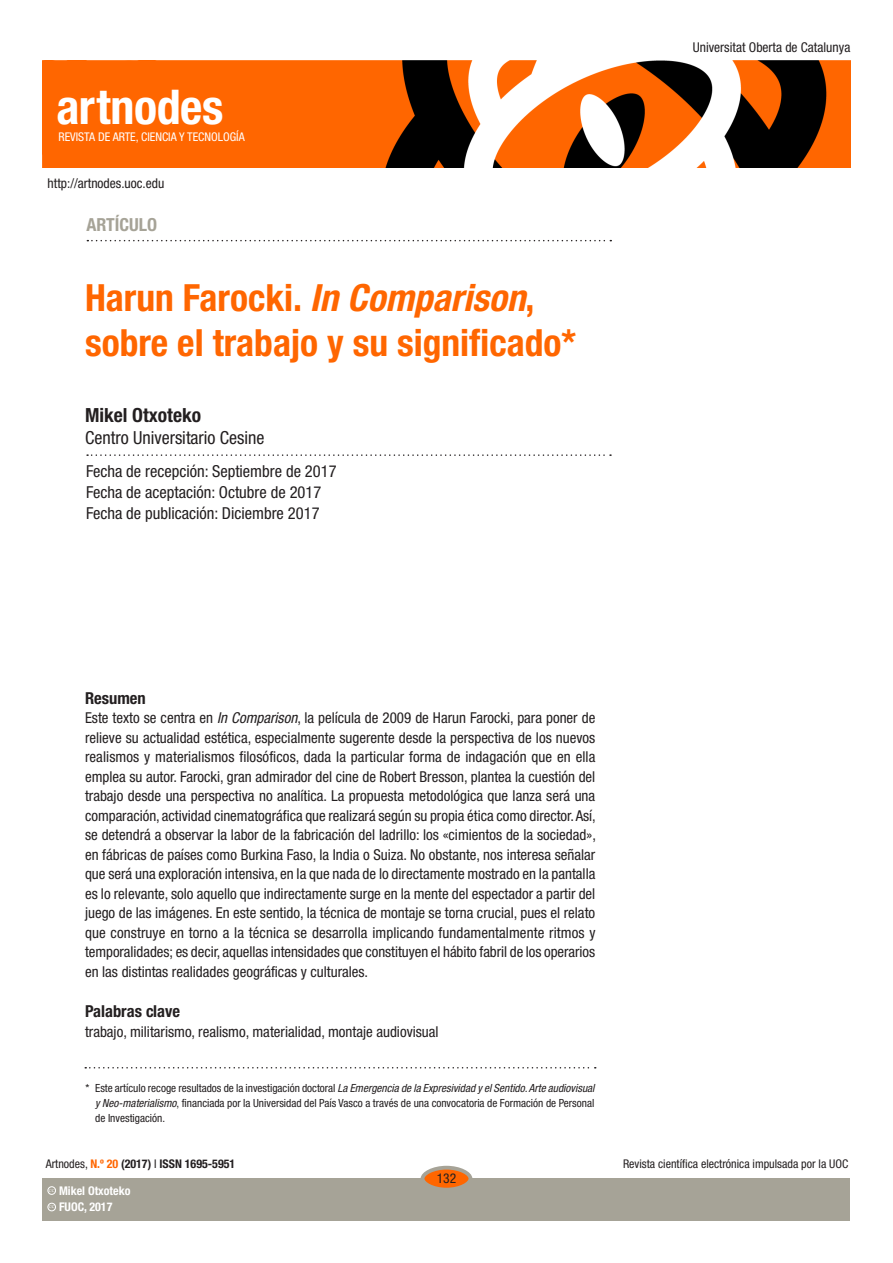
<style>
.page{position:relative;width:893px;height:1263px;background:#fff}
.page>*{position:absolute;margin:0;border:0;box-sizing:border-box;transform-origin:0 0}
.t1{font:700 condensed 48px "Helvetica Neue LT Std";letter-spacing:-.005em;color:#fff}
.Titol_article{font:700 condensed 37.5px/45px "Helvetica Neue LT Std";color:#f60}
.inici_Noms_autors{font:700 condensed 19.5px "Helvetica Neue LT Std";color:#231f20}
.inici_Dades_autors{font:condensed 18px "Helvetica Neue LT Std";color:#231f20}
.Titol_nodo{font:700 condensed 18px "Helvetica Neue LT Std";color:#a6a397}
.inici_Dates{font:condensed 16.5px "Helvetica Neue LT Std";color:#231f20}
.subtitols_resums{font:700 condensed 16.5px "Helvetica Neue LT Std";color:#231f20}
.text_general_primerp{font:condensed 15px/19.5px "Helvetica Neue LT Std";color:#231f20;text-align:justify}
.t2{font:condensed 13.5px "Helvetica Neue LT Std";color:#231f20}
.t3{font:condensed 12px "Helvetica Neue LT Std";color:#231f20}
.t4{font:700 condensed 12px "Helvetica Neue LT Std";color:#231f20}
.t5{font:condensed 12px "Helvetica Neue LT Std";color:#fff}
.t6{font:700 condensed 12px "Helvetica Neue LT Std";color:#fff}
._04_NOTAS1{font:condensed 11.25px/15px "Helvetica Neue LT Std";color:#231f20;text-align:justify}
.t7{font:600 3.9px "Adobe Caslon Pro";color:#fff}
.s1{font-style:italic}
.s2{font-weight:400}
.s3{color:#f60}
</style>
<div class="page">
<img style="left:43px;top:61px;width:807px;height:106px">
<div style="left:43px;top:1178px;width:807px;height:42px;background:#a6a397"></div>
<div style="left:422px;top:1168px;width:48px;height:21px;background:#f60;border-radius:50%"></div>
<div style="left:421px;top:1166px;width:51px;height:25px;border:4px solid #a6a397;border-radius:50%"></div>
<div style="left:48px;top:1203px;width:8px;height:8px;border:1px solid #fff;border-radius:50%"></div>
<div style="left:48px;top:1186px;width:8px;height:8px;border:1px solid #fff;border-radius:50%"></div>
<svg style="left:87px;top:240px;width:524px;height:1px"></svg>
<svg style="left:87px;top:454px;width:524px;height:2px"></svg>
<svg style="left:85px;top:1067px;width:511px;height:1px"></svg>
<p class="t1" style="left:56px;top:77px;width:169px">artnodes</p>
<p class="t5" style="left:58px;top:129px;width:188px">REVISTA DE ARTE, CIENCIA Y TECNOLOGÍA</p>
<p class="t2" style="left:48px;top:176px;width:118px">http://artnodes.uoc.edu</p>
<p class="Titol_nodo" style="left:87px;top:214px;width:72px">ARTÍCULO</p>
<p class="Titol_article" style="left:85px;top:275px;width:493px">Harun Farocki. <span class="s1">In Comparison</span>, sobre el trabajo y su significado*</p>
<p class="inici_Noms_autors" style="left:85px;top:403px;width:118px">Mikel Otxoteko</p>
<p class="inici_Dades_autors" style="left:85px;top:428px;width:181px">Centro Universitario Cesine</p>
<p class="inici_Dates" style="left:86px;top:462px;width:252px">Fecha de recepción: Septiembre de 2017</p>
<p class="inici_Dates" style="left:86px;top:483px;width:237px">Fecha de aceptación: Octubre de 2017</p>
<p class="inici_Dates" style="left:86px;top:504px;width:235px">Fecha de publicación: Diciembre 2017</p>
<p class="t2" style="left:693px;top:40px;width:159px">Universitat Oberta de Catalunya</p>
<p class="subtitols_resums" style="left:85px;top:688px;width:62px">Resumen</p>
<p class="text_general_primerp" style="left:85px;top:708px;width:512px">Este texto se centra en <span class="s1">In Comparison</span>, la película de 2009 de Harun Farocki, para poner de relieve su actualidad estética, especialmente sugerente desde la perspectiva de los nuevos realismos y materialismos filosóficos, dada la particular forma de indagación que en ella emplea su autor. Farocki, gran admirador del cine de Robert Bresson, plantea la cuestión del trabajo desde una perspectiva no analítica. La propuesta metodológica que lanza será una comparación, actividad cinematográfica que realizará según su propia ética como director. Así, se detendrá a observar la labor de la fabricación del ladrillo: los «cimientos de la sociedad», en fábricas de países como Burkina Faso, la India o Suiza. No obstante, nos interesa señalar que será una exploración intensiva, en la que nada de lo directamente mostrado en la pantalla es lo relevante, solo aquello que indirectamente surge en la mente del espectador a partir del juego de las imágenes. En este sentido, la técnica de montaje se torna crucial, pues el relato que construye en torno a la técnica se desarrolla implicando fundamentalmente ritmos y temporalidades; es decir, aquellas intensidades que constituyen el hábito fabril de los operarios en las distintas realidades geográficas y culturales.</p>
<p class="subtitols_resums" style="left:85px;top:1001px;width:97px">Palabras clave</p>
<p class="text_general_primerp" style="left:85px;top:1022px;width:355px">trabajo, militarismo, realismo, materialidad, montaje audiovisual</p>
<p class="_04_NOTAS1" style="left:95px;top:1080px;width:501px;text-indent:-10px">* Este artículo recoge resultados de la investigación doctoral <span class="s1">La Emergencia de la Expresividad y el Sentido. Arte audiovisual y Neo-materialismo</span>, financiada por la Universidad del País Vasco a través de una convocatoria de Formación de Personal de Investigación.</p>
<p class="t4" style="left:46px;top:1157px;width:191px"><span class="s2">Artnodes,</span> <span class="s3">N.º 20</span> (2017) <span class="s2">I</span> ISSN 1695-5951</p>
<p class="t7" style="left:49px;top:1205px;width:7px">CC</p>
<p class="t6" style="left:59px;top:1200px;width:55px">FUOC, 2017</p>
<p class="t6" style="left:59px;top:1183px;width:73px">Mikel Otxoteko</p>
<p class="t7" style="left:49px;top:1188px;width:7px">CC</p>
<p class="t2" style="left:437px;top:1171px;width:21px">132</p>
<p class="t3" style="left:623px;top:1157px;width:227px">Revista científica electrónica impulsada por la UOC</p>
</div>
